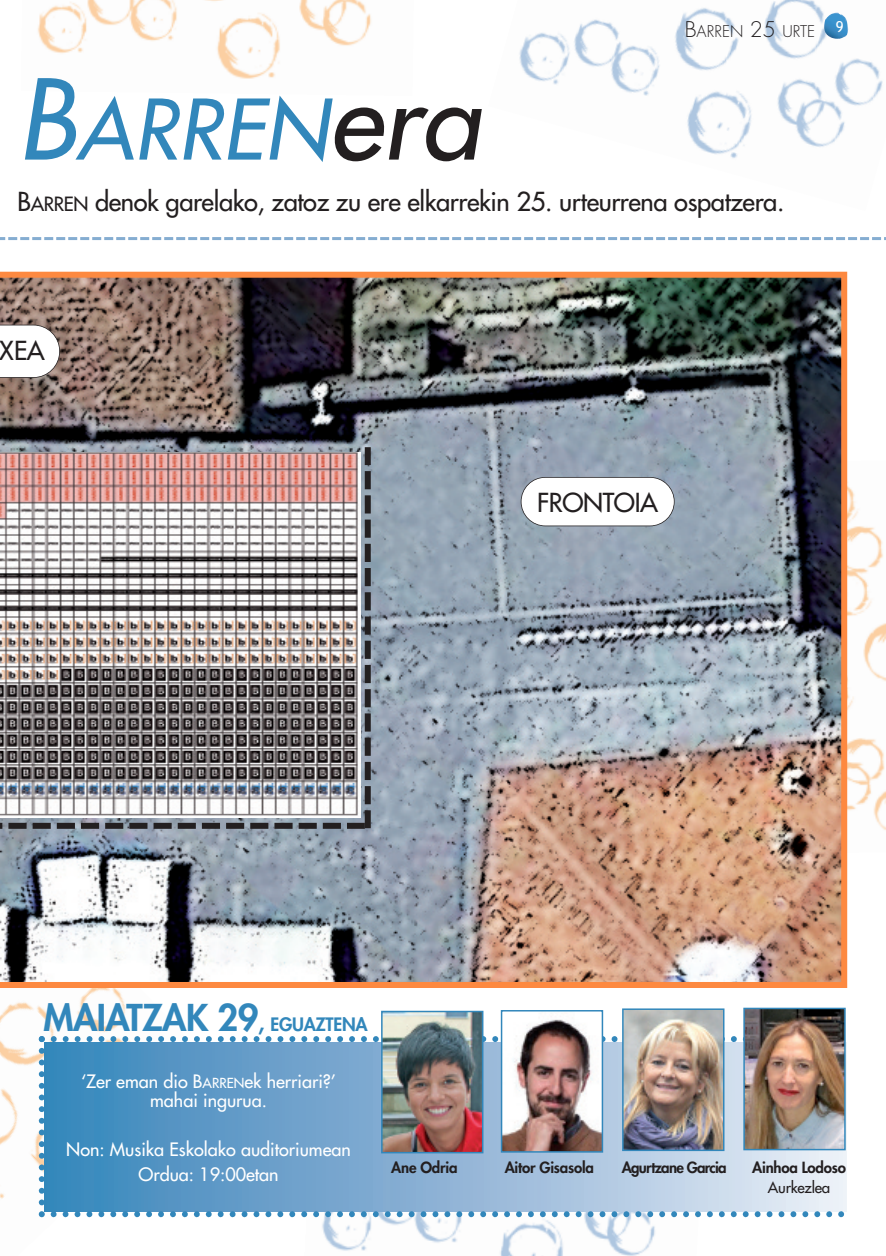
<style>
.page{position:relative;width:886px;height:1256px;background:#fff}
.page>*{position:absolute;margin:0;border:0;box-sizing:border-box;transform-origin:0 0}
.t1{font:italic 81px "Futura";letter-spacing:.005em;color:#3287bb}
.t2{font:800 36px "Futura";letter-spacing:-.015em;color:#3287bb}
.t3{font:25.5px "Futura";letter-spacing:-.015em;color:#231f20}
.t4{font:18px/19.5px "Futura";color:#fff;text-align:center}
.t5{font:300 15.75px "Futura";color:#231f20}
.t6{font:800 15px "Futura";letter-spacing:-.015em;color:#231f20}
.t7{font:800 15px "Futura";letter-spacing:-.05em;color:#231f20}
.t8{font:15px "Futura";letter-spacing:-.015em;color:#231f20}
.t9{font:15px "Trebuchet MS";color:#fff}
.s1{font-size:108px}
.s2{font-size:108px;color:#231f20}
.s3{font-size:21px}
.s4{font-size:19.2px}
.s5{font-size:22.5px}
.s6{font-size:18px}
.s7{font-size:13.5px}
</style>
<div class="page">
<img style="left:37px;top:0;width:335px;height:79px">
<img style="left:303px;top:1217px;width:396px;height:38px">
<img style="left:519px;top:0;width:364px;height:159px">
<img style="left:847px;top:459px;width:38px;height:395px">
<img style="left:0;top:987px;width:216px;height:231px">
<svg style="left:39px;top:1035px;width:808px;height:182px;background:#80aed2"></svg>
<img style="left:823px;top:13px;width:25px;height:26px">
<img style="left:0;top:272px;width:847px;height:715px">
<img style="left:384px;top:1013px;width:96px;height:137px">
<div style="left:381px;top:1010px;width:102px;height:143px;border:2px solid #3287bb"></div>
<img style="left:0;top:452px;width:360px;height:365px">
<svg style="left:365px;top:465px;width:6px;height:345px;background:#43454a"></svg>
<div style="left:365px;top:447px;width:6px;height:18px;background:#231f20"></div>
<div style="left:365px;top:810px;width:6px;height:18px;background:#231f20"></div>
<svg style="left:0;top:822px;width:347px;height:6px;background:#4c4e54"></svg>
<div style="left:347px;top:822px;width:18px;height:6px;background:#231f20"></div>
<svg style="left:0;top:324px;width:60px;height:54px"></svg>
<div style="left:521px;top:477px;width:153px;height:49px;background:#fff;border-radius:24px"></div>
<div style="left:520px;top:477px;width:154px;height:49px;border:2px solid #231f20;border-radius:25px"></div>
<svg style="left:0;top:237px;width:885px;height:3px"></svg>
<img style="left:503px;top:1019px;width:97px;height:130px">
<div style="left:500px;top:1009px;width:103px;height:143px;border:2px solid #3287bb"></div>
<img style="left:625px;top:1011px;width:96px;height:136px">
<div style="left:622px;top:1008px;width:102px;height:142px;border:2px solid #3287bb"></div>
<img style="left:746px;top:1010px;width:96px;height:137px">
<div style="left:743px;top:1007px;width:102px;height:143px;border:2px solid #3287bb"></div>
<h1 class="t1" style="left:18px;top:89px;width:463px"><span class="s1">B</span>ARREN<span class="s2">era</span></h1>
<p class="t5" style="left:684px;top:24px;width:132px"><span class="s3">B</span>ARREN <span class="s3">25</span> URTE</p>
<p class="t9" style="left:835px;top:18px;width:9px">9</p>
<h3 class="t3" style="left:17px;top:189px;width:768px">B<span class="s4">ARREN</span> denok garelako, zatoz zu ere elkarrekin 25. urteurrena ospatzera.</h3>
<h3 class="t3" style="left:0;top:337px;width:47px">XEA</h3>
<h3 class="t3" style="left:537px;top:489px;width:122px">FRONTOIA</h3>
<h2 class="t2" style="left:44px;top:1000px;width:325px">MAIATZAK 29<span class="s5">,</span> <span class="s6">EGUAZTENA</span></h2>
<p class="t4" style="left:81px;top:1072px;width:256px">‘Zer eman dio B<span class="s7">ARREN</span>ek herriari?’ mahai ingurua.</p>
<p class="t4" style="left:66px;top:1138px;width:286px;line-height:24.6px">Non: Musika Eskolako auditoriumean<br>Ordua: 19:00etan</p>
<p class="t6" style="left:391px;top:1160px;width:68px">Ane Odria</p>
<p class="t6" style="left:504px;top:1160px;width:91px">Aitor Gisasola</p>
<p class="t7" style="left:621px;top:1160px;width:106px">Agurtzane Garcia</p>
<p class="t6" style="left:752px;top:1160px;width:95px">Ainhoa Lodoso</p>
<p class="t8" style="left:767px;top:1180px;width:64px">Aurkezlea</p>
</div>
